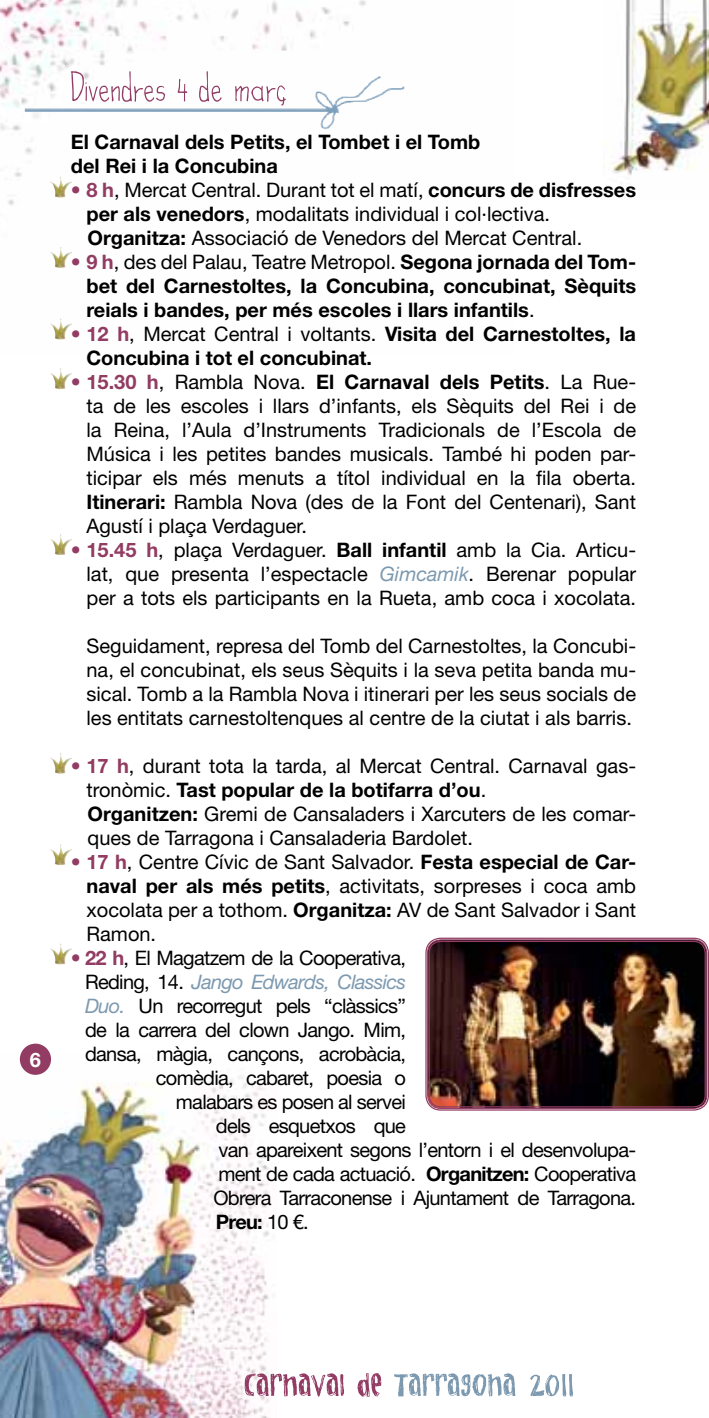
<style>
.page{position:relative;width:709px;height:1418px;background:#fff}
.page>*{position:absolute;margin:0;border:0;box-sizing:border-box;transform-origin:0 0}
.t1{font:20px/24px "Helvetica Neue LT";color:#000;text-align:justify}
.t2{font:20px "Helvetica Neue LT";letter-spacing:-.035em;color:#000}
.t3{font:700 20px/24px "Helvetica Neue LT";color:#000}
.t4{font:italic 20px "Helvetica Neue LT";letter-spacing:-.035em;color:#7c99b0}
.t5{font:700 20px "Helvetica Neue LT";color:#fff}
.s1{font-weight:700;color:#923c63}
.s2{font-weight:700}
.s3{color:#923c63}
.s4{font-weight:400}
.s5{font-style:italic;color:#7c99b0}
.s6{font-style:normal;color:#000}
</style>
<div class="page">
<img style="left:0;top:1054px;width:270px;height:363px">
<img style="left:0;top:0;width:405px;height:340px">
<svg style="left:244px;top:1372px;width:137px;height:24px"></svg>
<svg style="left:394px;top:1373px;width:179px;height:23px"></svg>
<div style="left:20px;top:1043px;width:31px;height:31px;background:#923c63;border-radius:50%"></div>
<img style="left:25px;top:76px;width:379px;height:53px">
<img style="left:603px;top:0;width:106px;height:176px">
<svg style="left:71px;top:71px;width:215px;height:35px"></svg>
<img style="left:427px;top:939px;width:279px;height:169px">
<div style="left:425px;top:937px;width:284px;height:173px;border:1px solid #923c63;border-radius:15px"></div>
<div style="left:428px;top:940px;width:278px;height:167px;border:1px solid #923c63;border-radius:12px"></div>
<svg style="left:50px;top:177px;width:11px;height:11px"></svg>
<svg style="left:50px;top:247px;width:11px;height:11px"></svg>
<svg style="left:50px;top:319px;width:11px;height:11px"></svg>
<svg style="left:50px;top:368px;width:11px;height:11px"></svg>
<svg style="left:50px;top:534px;width:11px;height:11px"></svg>
<svg style="left:50px;top:753px;width:11px;height:11px"></svg>
<svg style="left:50px;top:844px;width:11px;height:11px"></svg>
<svg style="left:50px;top:943px;width:11px;height:11px"></svg>
<p class="t5" style="left:30px;top:1047px;width:13px">6</p>
<p class="t3" style="left:71px;top:129px;width:411px">El Carnaval dels Petits, el Tombet i el Tomb del Rei i la Concubina</p>
<p class="t1" style="left:86px;top:177px;width:551px;text-align:left;text-indent:-16px"><span class="s1">• 8 h</span>, Mercat Central. Durant tot el matí, <span class="s2">concurs de disfresses per als venedors</span>, modalitats individual i col·lectiva.<br><span class="s2">Organitza:</span> Associació de Venedors del Mercat Central.</p>
<p class="t3" style="left:86px;top:249px;width:551px;text-align:justify;text-indent:-16px"><span class="s3">• 9 h</span><span class="s4">, des del Palau, Teatre Metropol.</span> Segona jornada del Tom&shy;bet del Carnestoltes, la Concubina, concubinat, Sèquits reials i bandes, per més escoles i llars infantils<span class="s4">.</span></p>
<p class="t3" style="left:86px;top:321px;width:551px;text-indent:-16px"><span class="s3">• 12 h</span><span class="s4">, Mercat Central i voltants.</span> Visita del Carnestoltes, la<br>Concubina i tot el concubinat.</p>
<p class="t1" style="left:86px;top:369px;width:551px;text-indent:-16px"><span class="s1">• 15.30 h</span>, Rambla Nova. <span class="s2">El Carnaval dels Petits</span>. La Rue&shy;ta de les escoles i llars d’infants, els Sèquits del Rei i de la Reina, l’Aula d’Instruments Tradicionals de l’Escola de Música i les petites bandes musicals. També hi poden par&shy;ticipar els més menuts a títol individual en la fila oberta.<br><span class="s2">Itinerari:</span> Rambla Nova (des de la Font del Centenari), Sant Agustí i plaça Verdaguer.</p>
<p class="t1" style="left:86px;top:537px;width:551px;text-indent:-16px"><span class="s1">• 15.45 h</span>, plaça Verdaguer. <span class="s2">Ball infantil</span> amb la Cia. Articu&shy;lat, que presenta l’espectacle <span class="s5">Gimcamik</span>. Berenar popular per a tots els participants en la Rueta, amb coca i xocolata.</p>
<p class="t1" style="left:86px;top:633px;width:551px">Seguidament, represa del Tomb del Carnestoltes, la Concubi&shy;na, el concubinat, els seus Sèquits i la seva petita banda mu&shy;sical. Tomb a la Rambla Nova i itinerari per les seus socials de les entitats carnestoltenques al centre de la ciutat i als barris.</p>
<p class="t1" style="left:86px;top:753px;width:551px;text-align:left;text-indent:-16px"><span class="s1">• 17 h</span>, durant tota la tarda, al Mercat Central. Carnaval gas&shy;tronòmic. <span class="s2">Tast popular de la botifarra d’ou</span>.<br><span class="s2">Organitzen:</span> Gremi de Cansaladers i Xarcuters de les comar&shy;ques de Tarragona i Cansaladeria Bardolet.</p>
<p class="t1" style="left:86px;top:849px;width:551px;text-indent:-16px"><span class="s1">• 17 h</span>, Centre Cívic de Sant Salvador. <span class="s2">Festa especial de Car&shy;naval per als més petits</span>, activitats, sorpreses i coca amb xocolata per a tothom. <span class="s2">Organitza:</span> AV de Sant Salvador i Sant Ramon.</p>
<p class="t2" style="left:71px;top:946px;width:337px"><span class="s1">• 22 h</span>, El Magatzem de la Cooperativa,</p>
<p class="t4" style="left:85px;top:969px;width:322px"><span class="s6">Reding, 14.</span> Jango Edwards, Classics</p>
<p class="t2" style="left:85px;top:994px;width:322px"><span class="s5">Duo.</span> Un recorregut pels “clàssics”</p>
<p class="t2" style="left:85px;top:1018px;width:322px">de la carrera del clown Jango. Mim,</p>
<p class="t2" style="left:85px;top:1042px;width:322px">dansa, màgia, cançons, acrobàcia,</p>
<p class="t2" style="left:156px;top:1066px;width:252px">comèdia, cabaret, poesia o</p>
<p class="t2" style="left:176px;top:1090px;width:231px">malabars es posen al servei</p>
<p class="t2" style="left:216px;top:1114px;width:191px">dels esquetxos que</p>
<p class="t2" style="left:218px;top:1138px;width:419px">van apareixent segons l’entorn i el desenvolupa-</p>
<p class="t2" style="left:218px;top:1162px;width:419px">ment de cada actuació. <span class="s2">Organitzen:</span> Cooperativa</p>
<p class="t2" style="left:213px;top:1186px;width:424px">Obrera Tarraconense i Ajuntament de Tarragona.</p>
<p class="t3" style="left:216px;top:1209px;width:94px">Preu: <span class="s4">10 €.</span></p>
</div>
